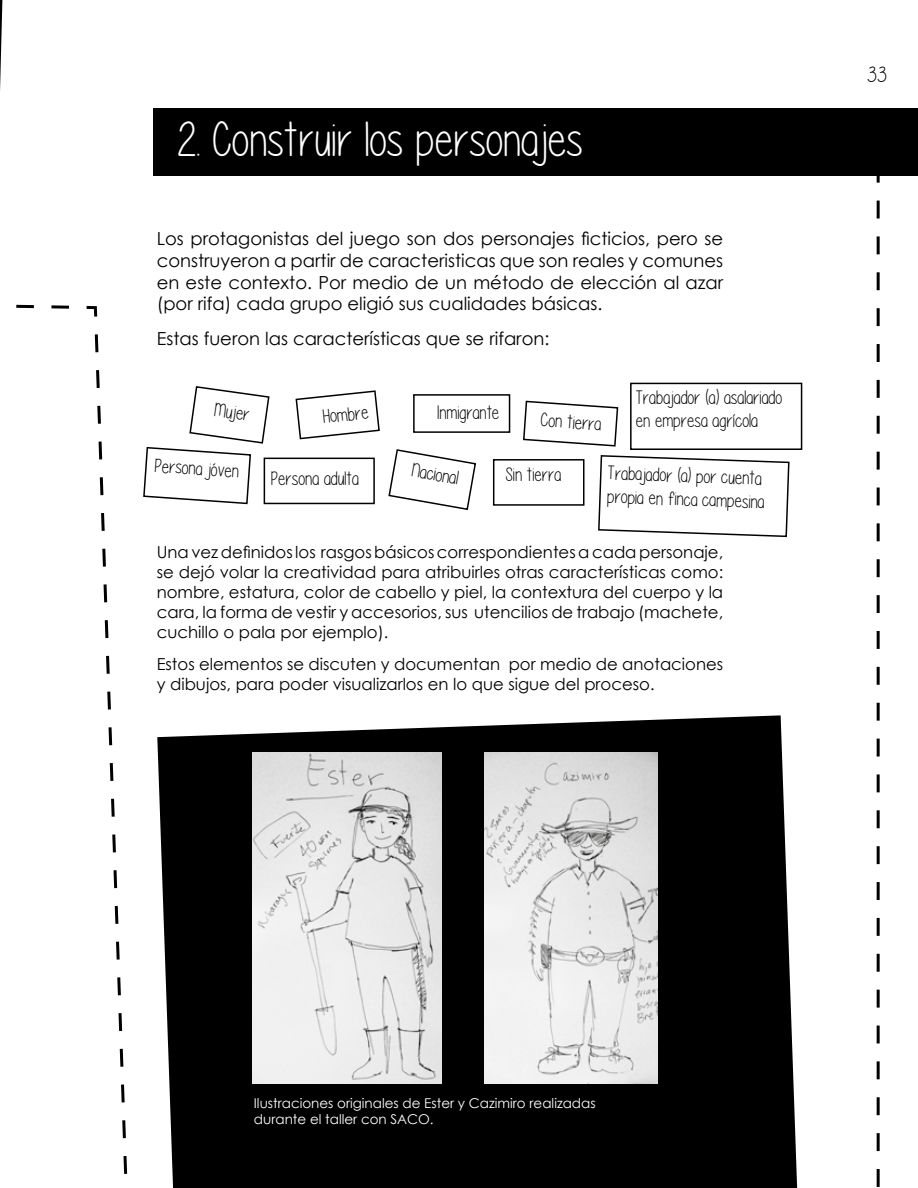
<style>
.page{position:relative;width:918px;height:1188px;background:#fff}
.page>*{position:absolute;margin:0;border:0;box-sizing:border-box;transform-origin:0 0}
.t1{font:49.5px "Please write me a song";color:#fff}
.t2{font:22.5px "Please write me a song";color:#000}
.t3{font:19.5px/23.4px "Please write me a song";color:#000}
.t4{font:18px/21.6px "Century Gothic";color:#000;text-align:justify}
.t5{font:16.5px/19.8px "Century Gothic";color:#000;text-align:justify}
.t6{font:13.5px/16.2px "Century Gothic";color:#fff}
</style>
<div class="page">
<div style="left:153px;top:109px;width:765px;height:67px;background:#000"></div>
<svg style="left:157px;top:715px;width:640px;height:473px;background:#141414"></svg>
<img style="left:253px;top:752px;width:189px;height:331px">
<img style="left:485px;top:752px;width:172px;height:331px">
<svg style="left:877px;top:176px;width:3px;height:1011px"></svg>
<svg style="left:16px;top:304px;width:112px;height:870px"></svg>
<svg style="left:0;top:0;width:2px;height:90px"></svg>
<svg style="left:295px;top:390px;width:85px;height:50px"></svg>
<svg style="left:388px;top:449px;width:88px;height:61px"></svg>
<div style="left:630px;top:383px;width:172px;height:67px;border:2px solid #000"></div>
<div style="left:413px;top:394px;width:97px;height:39px;border:2px solid #000"></div>
<svg style="left:143px;top:386px;width:127px;height:119px"></svg>
<svg style="left:523px;top:400px;width:96px;height:47px"></svg>
<div style="left:264px;top:458px;width:111px;height:46px;border:2px solid #000"></div>
<div style="left:493px;top:459px;width:92px;height:47px;border:2px solid #000"></div>
<svg style="left:598px;top:455px;width:192px;height:83px"></svg>
<h1 class="t1" style="left:175px;top:114px;width:410px">2. Construir los personajes</h1>
<p class="t4" style="left:157px;top:228px;width:568px">Los protagonistas del juego son dos personajes ficticios, pero se construyeron a partir de caracteristicas que son reales y comunes en este contexto. Por medio de un método de elección al azar (por rifa) cada grupo eligió sus cualidades básicas.</p>
<p class="t4" style="left:157px;top:327px;width:394px">Estas fueron las características que se rifaron:</p>
<p class="t3" style="left:216px;top:398px;width:38px;rotate:8deg">Mujer</p>
<p class="t3" style="left:322px;top:405px;width:47px;rotate:-6deg">Hombre</p>
<p class="t3" style="left:155px;top:454px;width:87px;rotate:4deg">Persona jóven</p>
<p class="t3" style="left:271px;top:467px;width:90px">Persona adulta</p>
<p class="t3" style="left:636px;top:386px;width:148px">Trabajador (a) asalariado en empresa agrícola</p>
<p class="t3" style="left:609px;top:461px;width:159px;rotate:2deg">Trabajador (a) por cuenta propia en finca campesina</p>
<p class="t3" style="left:437px;top:401px;width:64px">Inmigrante</p>
<p class="t3" style="left:542px;top:408px;width:62px;rotate:4deg">Con tierra</p>
<p class="t3" style="left:506px;top:463px;width:58px">Sin tierra</p>
<p class="t3" style="left:414px;top:459px;width:49px;rotate:10deg">Nacional</p>
<p class="t5" style="left:157px;top:542px;width:568px">Una vez definidos los rasgos básicos correspondientes a cada personaje, se dejó volar la creatividad para atribuirles otras características como: nombre, estatura, color de cabello y piel, la contextura del cuerpo y la cara, la forma de vestir y accesorios, sus utencilios de trabajo (machete, cuchillo o pala por ejemplo).</p>
<p class="t5" style="left:157px;top:654px;width:568px">Estos elementos se discuten y documentan por medio de anotaciones y dibujos, para poder visualizarlos en lo que sigue del proceso.</p>
<h2 class="t2" style="left:867px;top:62px;width:21px">33</h2>
<p class="t6" style="left:254px;top:1095px;width:343px">Ilustraciones originales de Ester y Cazimiro realizadas durante el taller con SACO.</p>
</div>
